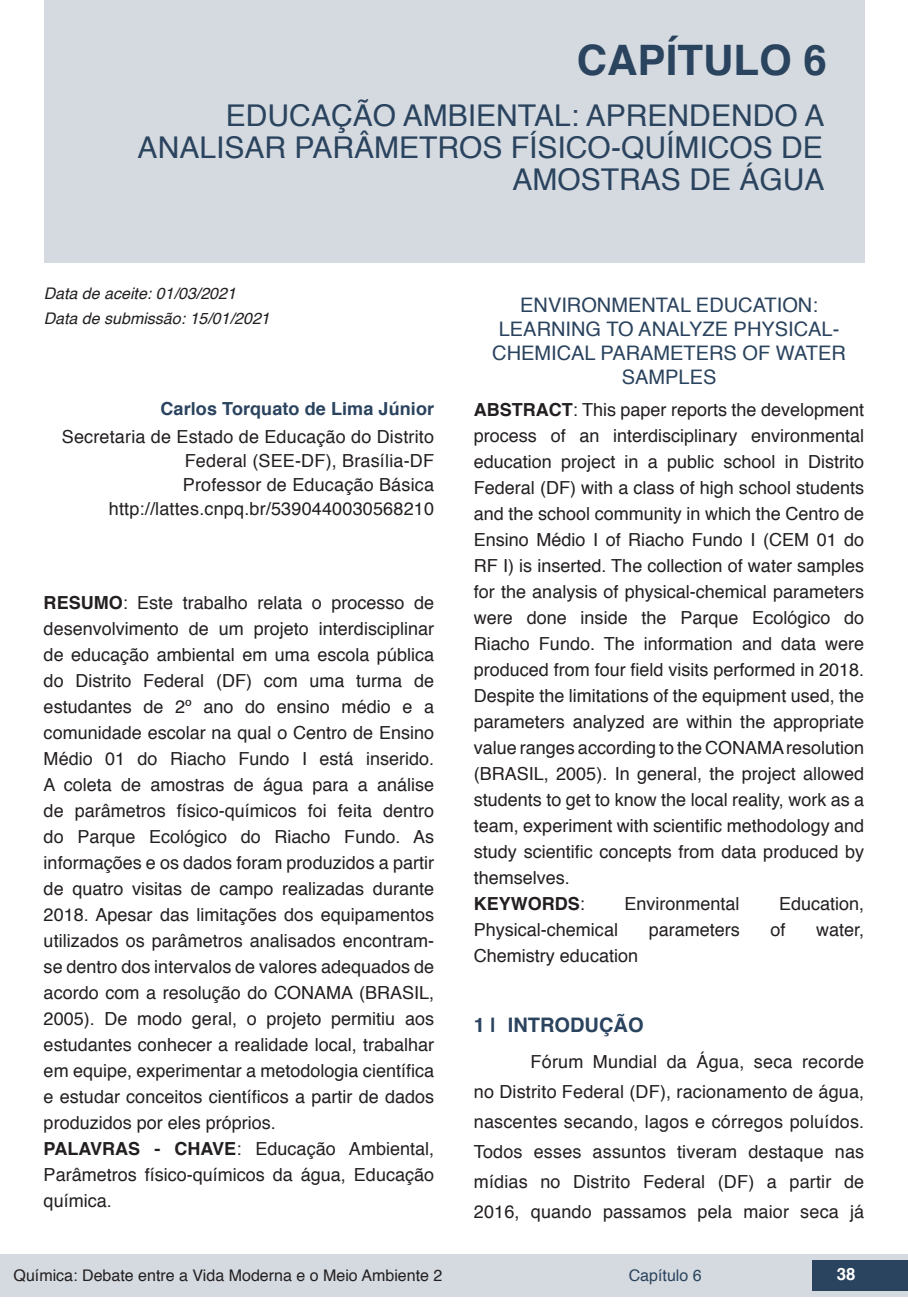
<style>
.page{position:relative;width:908px;height:1304px;background:#fff}
.page>*{position:absolute;margin:0;border:0;box-sizing:border-box;transform-origin:0 0}
.t1{font:700 42px "Helvetica";color:#2a435e}
.t2{font:30px/32px "Helvetica";color:#2a435e;text-align:right}
.t3{font:20px/24px "Helvetica";color:#2a435e;text-align:center}
.t4{font:700 20px "Helvetica";color:#2a435e}
.t5{font:18px/26px "Helvetica";color:#231f20}
.t6{font:700 18px "Helvetica";letter-spacing:.005em;color:#2a435e}
.t7{font:700 16.8px "Helvetica";color:#fff}
.t8{font:italic 16px "Helvetica";color:#231f20}
.t9{font:16px "Helvetica";color:#231f20}
.t10{font:16px "Helvetica";color:#2a435e}
.s1{font-weight:700}
</style>
<div class="page">
<div style="left:0;top:1254px;width:906px;height:43px;background:#d4dadf"></div>
<div style="left:812px;top:1261px;width:95px;height:30px;background:#2a435e"></div>
<div style="left:44px;top:0;width:819px;height:263px;background:#d4dadf"></div>
<h1 class="t1" style="left:576px;top:26px;width:251px">CAPÍTULO 6</h1>
<h2 class="t2" style="left:138px;top:101px;width:688px">EDUCAÇÃO AMBIENTAL: APRENDENDO A<br>ANALISAR PARÂMETROS FÍSICO-QUÍMICOS DE<br>AMOSTRAS DE ÁGUA</h2>
<p class="t8" style="left:44px;top:280px;width:194px">Data de aceite: 01/03/2021</p>
<p class="t8" style="left:44px;top:306px;width:227px">Data de submissão: 15/01/2021</p>
<p class="t6" style="left:160px;top:395px;width:275px">Carlos Torquato de Lima Júnior</p>
<p class="t5" style="left:62px;top:425px;width:373px;line-height:24px;text-align:right">Secretaria de Estado de Educação do Distrito Federal (SEE-DF), Brasília-DF<br>Professor de Educação Básica http://lattes.cnpq.br/5390440030568210</p>
<p class="t5" style="left:44px;top:590px;width:392px"><span class="s1">RESUMO</span>: Este trabalho relata o processo de desenvolvimento de um projeto interdisciplinar de educação ambiental em uma escola pública do Distrito Federal (DF) com uma turma de estudantes de 2º ano do ensino médio e a comunidade escolar na qual o Centro de Ensino Médio 01 do Riacho Fundo I está inserido.<br>A coleta de amostras de água para a análise de parâmetros físico-químicos foi feita dentro do Parque Ecológico do Riacho Fundo. As informações e os dados foram produzidos a partir de quatro visitas de campo realizadas durante 2018. Apesar das limitações dos equipamentos utilizados os parâmetros analisados encontram&shy;se dentro dos intervalos de valores adequados de acordo com a resolução do CONAMA (BRASIL, 2005). De modo geral, o projeto permitiu aos estudantes conhecer a realidade local, trabalhar em equipe, experimentar a metodologia científica e estudar conceitos científicos a partir de dados produzidos por eles próprios.<br><span class="s1">PALAVRAS - CHAVE</span>: Educação Ambiental, Parâmetros físico-químicos da água, Educação química.</p>
<p class="t3" style="left:492px;top:294px;width:355px">ENVIRONMENTAL EDUCATION:<br>LEARNING TO ANALYZE PHYSICAL-<br>CHEMICAL PARAMETERS OF WATER<br>SAMPLES</p>
<p class="t5" style="left:473px;top:397px;width:392px"><span class="s1">ABSTRACT</span>: This paper reports the development process of an interdisciplinary environmental education project in a public school in Distrito Federal (DF) with a class of high school students and the school community in which the Centro de Ensino Médio I of Riacho Fundo I (CEM 01 do RF I) is inserted. The collection of water samples for the analysis of physical-chemical parameters were done inside the Parque Ecológico do Riacho Fundo. The information and data were produced from four field visits performed in 2018.<br>Despite the limitations of the equipment used, the parameters analyzed are within the appropriate value ranges according to the CONAMA resolution (BRASIL, 2005). In general, the project allowed students to get to know the local reality, work as a team, experiment with scientific methodology and study scientific concepts from data produced by themselves.<br><span class="s1">KEYWORDS</span>:</p>
<p class="t5" style="left:624px;top:891px;width:117px">Environmental</p>
<p class="t5" style="left:778px;top:891px;width:87px">Education,</p>
<p class="t5" style="left:473px;top:917px;width:146px">Physical-chemical</p>
<p class="t5" style="left:648px;top:917px;width:93px">parameters</p>
<p class="t5" style="left:770px;top:917px;width:17px">of</p>
<p class="t5" style="left:815px;top:917px;width:50px">water,</p>
<p class="t5" style="left:473px;top:943px;width:166px">Chemistry education</p>
<p class="t4" style="left:473px;top:1009px;width:171px">1 | INTRODUÇÃO</p>
<p class="t5" style="left:473px;top:1047px;width:392px;line-height:30px;text-align:justify;text-indent:57px">Fórum Mundial da Água, seca recorde no Distrito Federal (DF), racionamento de água, nascentes secando, lagos e córregos poluídos.<br>Todos esses assuntos tiveram destaque nas mídias no Distrito Federal (DF) a partir de 2016, quando passamos pela maior seca já</p>
<p class="t9" style="left:14px;top:1263px;width:430px">Química: Debate entre a Vida Moderna e o Meio Ambiente 2</p>
<p class="t10" style="left:628px;top:1263px;width:74px">Capítulo 6</p>
<p class="t7" style="left:836px;top:1261px;width:20px">38</p>
</div>
